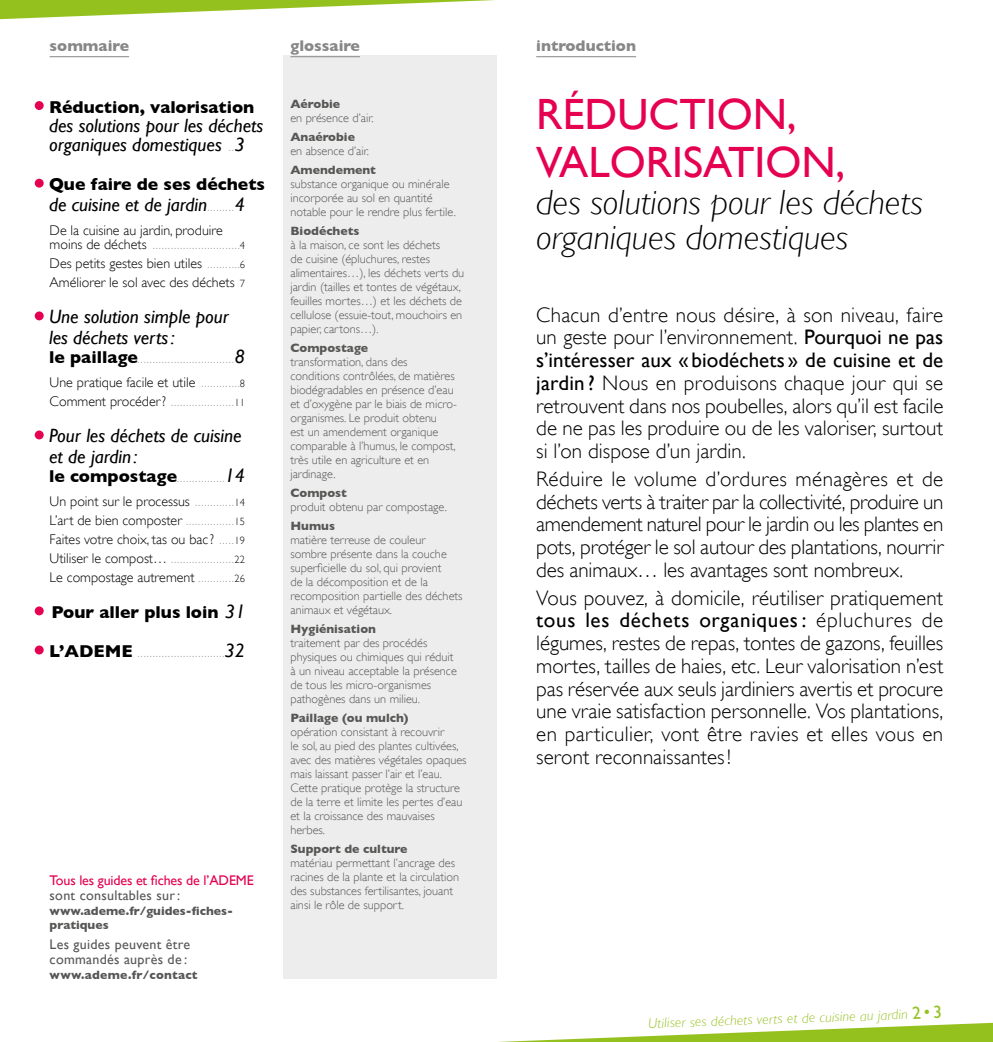
<style>
.page{position:relative;width:993px;height:1042px;background:#fff}
.page>*{position:absolute;margin:0;border:0;box-sizing:border-box;transform-origin:0 0}
.t1{font:43.75px/47.2px "Gill Sans";color:#e50051}
.t2{font:italic 300 35px/35px "Gill Sans";color:#000}
.t3{font:300 21px/22.8px "Gill Sans";letter-spacing:.005em;color:#000;text-align:justify}
.t4{font:italic 19.25px/21px "Gill Sans";color:#000}
.t5{font:700 17.5px "Gill Sans";color:#000}
.t6{font:700 15.75px "Gill Sans";color:#878787}
.t7{font:300 14px/14px "Gill Sans";color:#000}
.t8{font:14px/14.9px "Gill Sans";letter-spacing:.02em;color:#575756}
.t9{font:italic 300 14px "Gill Sans";color:#95c11f}
.t10{font:14px "Gill Sans";letter-spacing:-.01em;color:#e50051}
.t11{font:300 12.25px/14px "Gill Sans";color:#575756}
.t12{font:700 12.25px/14.9px "Gill Sans";color:#575756}
.t13{font:700 12.25px "Gill Sans";letter-spacing:.02em;color:#575756}
.t14{font:700 5.25px "Gill Sans";color:#9d9d9c}
.s1{font-weight:300;font-size:10.5px;color:#000}
.s2{font-size:10.5px}
.s3{font-weight:400;font-style:italic;font-size:19.25px}
.s4{font-weight:400}
.s5{font-weight:400;font-style:normal;font-size:17.5px}
.s6{font-style:normal;font-size:17.5px}
</style>
<div class="page">
<svg style="left:0;top:0;width:495px;height:20px"></svg>
<svg style="left:498px;top:1022px;width:494px;height:20px"></svg>
<hr style="left:536px;top:56px;width:100px;height:1px;background:#878787">
<div style="left:283px;top:56px;width:213px;height:923px;background:#ededed"></div>
<hr style="left:50px;top:56px;width:79px;height:1px;background:#878787">
<hr style="left:290px;top:56px;width:70px;height:1px;background:#878787">
<div style="left:35px;top:101px;width:9px;height:9px;background:#e50051;border-radius:50%"></div>
<div style="left:35px;top:179px;width:9px;height:9px;background:#e50051;border-radius:50%"></div>
<div style="left:35px;top:311px;width:9px;height:9px;background:#e50051;border-radius:50%"></div>
<div style="left:35px;top:430px;width:9px;height:9px;background:#e50051;border-radius:50%"></div>
<div style="left:35px;top:606px;width:9px;height:9px;background:#e50051;border-radius:50%"></div>
<div style="left:35px;top:645px;width:9px;height:9px;background:#e50051;border-radius:50%"></div>
<p class="t6" style="left:50px;top:36px;width:81px">sommaire</p>
<p class="t6" style="left:290px;top:36px;width:71px">glossaire</p>
<h3 class="t5" style="left:49px;top:96px;width:207px">Réduction, valorisation</h3>
<h3 class="t4" style="left:49px;top:116px;width:216px;line-height:19.2px">des solutions pour les déchets organiques domestiques</h3>
<h3 class="t4" style="left:235px;top:134px;width:12px">3</h3>
<h3 class="t5" style="left:49px;top:174px;width:217px">Que faire de ses déchets</h3>
<h3 class="t4" style="left:49px;top:194px;width:160px">de cuisine et de jardin</h3>
<p class="t14" style="left:229px;top:146px;width:3px">.</p>
<h3 class="t4" style="left:235px;top:194px;width:12px">4</h3>
<p class="t14" style="left:208px;top:206px;width:24px">. . . . . . . .</p>
<p class="t7" style="left:50px;top:223px;width:175px">De la cuisine au jardin, produire moins de déchets</p>
<p class="t14" style="left:153px;top:244px;width:93px">. . . . . . . . . . . . . . . . . . . . . . . . . . . . <span class="s1">4</span></p>
<p class="t7" style="left:50px;top:256px;width:154px">Des petits gestes bien utiles</p>
<p class="t14" style="left:208px;top:263px;width:39px">. . . . . . . . . . <span class="s1">6</span></p>
<p class="t7" style="left:50px;top:275px;width:197px">Améliorer le sol avec des déchets <span class="s2">7</span></p>
<h3 class="t4" style="left:49px;top:306px;width:181px">Une solution simple pour les déchets verts:</h3>
<h3 class="t5" style="left:49px;top:347px;width:90px">le paillage</h3>
<p class="t14" style="left:138px;top:358px;width:97px">................................</p>
<h3 class="t4" style="left:235px;top:346px;width:12px">8</h3>
<p class="t7" style="left:50px;top:375px;width:147px">Une pratique facile et utile</p>
<p class="t14" style="left:202px;top:382px;width:45px">. . . . . . . . . . . . <span class="s1">8</span></p>
<p class="t7" style="left:50px;top:394px;width:118px">Comment procéder?</p>
<p class="t14" style="left:171px;top:401px;width:75px">. . . . . . . . . . . . . . . . . . . . <span class="s1">11</span></p>
<h3 class="t4" style="left:49px;top:425px;width:194px">Pour les déchets de cuisine et de jardin :</h3>
<h3 class="t5" style="left:49px;top:466px;width:130px">le compostage</h3>
<p class="t14" style="left:177px;top:477px;width:45px">. . . . . . . . . . . . . . .</p>
<h3 class="t4" style="left:225px;top:465px;width:22px">14</h3>
<p class="t7" style="left:50px;top:494px;width:142px">Un point sur le processus</p>
<p class="t14" style="left:195px;top:501px;width:51px">. . . . . . . . . . . . <span class="s1">14</span></p>
<p class="t7" style="left:50px;top:513px;width:134px">L’art de bien composter</p>
<p class="t14" style="left:186px;top:520px;width:60px">. . . . . . . . . . . . . . . <span class="s1">15</span></p>
<p class="t7" style="left:50px;top:532px;width:166px">Faites votre choix, tas ou bac ?</p>
<p class="t14" style="left:220px;top:539px;width:27px">. . . . <span class="s1">19</span></p>
<p class="t7" style="left:50px;top:551px;width:119px">Utiliser le compost…</p>
<p class="t14" style="left:171px;top:558px;width:75px">. . . . . . . . . . . . . . . . . . . . <span class="s1">22</span></p>
<p class="t7" style="left:50px;top:570px;width:146px">Le compostage autrement</p>
<p class="t14" style="left:198px;top:577px;width:48px">. . . . . . . . . . . <span class="s1">26</span></p>
<h3 class="t5" style="left:51px;top:602px;width:195px">Pour aller plus loin <span class="s3">31</span></h3>
<h3 class="t5" style="left:49px;top:641px;width:85px">L’ADEME</h3>
<p class="t14" style="left:138px;top:652px;width:88px">.............................</p>
<h3 class="t4" style="left:225px;top:640px;width:22px">32</h3>
<p class="t10" style="left:50px;top:872px;width:205px">Tous les guides et fiches de l’ADEME</p>
<p class="t8" style="left:50px;top:887px;width:132px">sont consultables sur:</p>
<p class="t12" style="left:50px;top:903px;width:185px">www.ademe.fr/guides-fiches&shy;pratiques</p>
<p class="t8" style="left:50px;top:937px;width:142px">Les guides peuvent être commandés auprès de :</p>
<p class="t13" style="left:50px;top:967px;width:149px">www.ademe.fr/contact</p>
<p class="t12" style="left:290px;top:96px;width:51px">Aérobie</p>
<p class="t11" style="left:290px;top:111px;width:85px">en présence d’air.</p>
<p class="t12" style="left:290px;top:129px;width:66px">Anaérobie</p>
<p class="t11" style="left:290px;top:143px;width:80px">en absence d’air.</p>
<p class="t12" style="left:290px;top:162px;width:87px">Amendement</p>
<p class="t11" style="left:290px;top:176px;width:167px">substance organique ou minérale incorporée au sol en quantité notable pour le rendre plus fertile.</p>
<p class="t12" style="left:290px;top:223px;width:70px">Biodéchets</p>
<p class="t11" style="left:290px;top:237px;width:175px">à la maison, ce sont les déchets<br>de cuisine (épluchures, restes alimentaires…), les déchets verts du jardin (tailles et tontes de végétaux, feuilles mortes…) et les déchets de cellulose (essuie-tout, mouchoirs en papier, cartons…).</p>
<p class="t12" style="left:290px;top:340px;width:79px">Compostage</p>
<p class="t11" style="left:290px;top:354px;width:168px">transformation, dans des conditions contrôlées, de matières biodégradables en présence d’eau et d’oxygène par le biais de micro&shy;organismes. Le produit obtenu<br>est un amendement organique comparable à l’humus, le compost, très utile en agriculture et en jardinage.</p>
<p class="t12" style="left:290px;top:485px;width:58px">Compost</p>
<p class="t11" style="left:290px;top:499px;width:158px">produit obtenu par compostage.</p>
<p class="t12" style="left:290px;top:518px;width:46px">Humus</p>
<p class="t11" style="left:290px;top:532px;width:173px">matière terreuse de couleur sombre présente dans la couche superficielle du sol, qui provient<br>de la décomposition et de la recomposition partielle des déchets animaux et végétaux.</p>
<p class="t12" style="left:290px;top:621px;width:87px">Hygiénisation</p>
<p class="t11" style="left:290px;top:635px;width:168px">traitement par des procédés physiques ou chimiques qui réduit à un niveau acceptable la présence de tous les micro-organismes pathogènes dans un milieu.</p>
<p class="t12" style="left:290px;top:710px;width:120px">Paillage (ou mulch)</p>
<p class="t11" style="left:290px;top:724px;width:178px">opération consistant à recouvrir<br>le sol, au pied des plantes cultivées, avec des matières végétales opaques mais laissant passer l’air et l’eau.<br>Cette pratique protège la structure de la terre et limite les pertes d’eau et la croissance des mauvaises herbes.</p>
<p class="t12" style="left:290px;top:841px;width:118px">Support de culture</p>
<p class="t11" style="left:290px;top:855px;width:170px">matériau permettant l’ancrage des racines de la plante et la circulation des substances fertilisantes, jouant ainsi le rôle de support.</p>
<p class="t6" style="left:536px;top:36px;width:101px">introduction</p>
<h1 class="t1" style="left:536px;top:91px;width:310px">RÉDUCTION,<br>VALORISATION,</h1>
<h2 class="t2" style="left:536px;top:185px;width:388px">des solutions pour les déchets organiques domestiques</h2>
<p class="t3" style="left:536px;top:303px;width:408px">Chacun d’entre nous désire, à son niveau, faire un geste pour l’environnement. <span class="s4">Pourquoi ne pas s’intéresser aux « biodéchets » de cuisine et de jardin ?</span> Nous en produisons chaque jour qui se retrouvent dans nos poubelles, alors qu’il est facile de ne pas les produire ou de les valoriser, surtout si l’on dispose d’un jardin.</p>
<p class="t3" style="left:536px;top:467px;width:408px">Réduire le volume d’ordures ménagères et de déchets verts à traiter par la collectivité, produire un amendement naturel pour le jardin ou les plantes en pots, protéger le sol autour des plantations, nourrir des animaux… les avantages sont nombreux.</p>
<p class="t3" style="left:536px;top:586px;width:408px">Vous pouvez, à domicile, réutiliser pratiquement <span class="s4">tous les déchets organiques:</span> épluchures de légumes, restes de repas, tontes de gazons, feuilles mortes, tailles de haies, etc. Leur valorisation n’est pas réservée aux seuls jardiniers avertis et procure une vraie satisfaction personnelle. Vos plantations, en particulier, vont être ravies et elles vous en seront reconnaissantes!</p>
<p class="t9" style="left:647px;top:1015px;width:295px;rotate:-2deg">Utiliser ses déchets verts et de cuisine au jardin <span class="s5">2</span><span class="s6">•</span><span class="s5">3</span></p>
</div>
